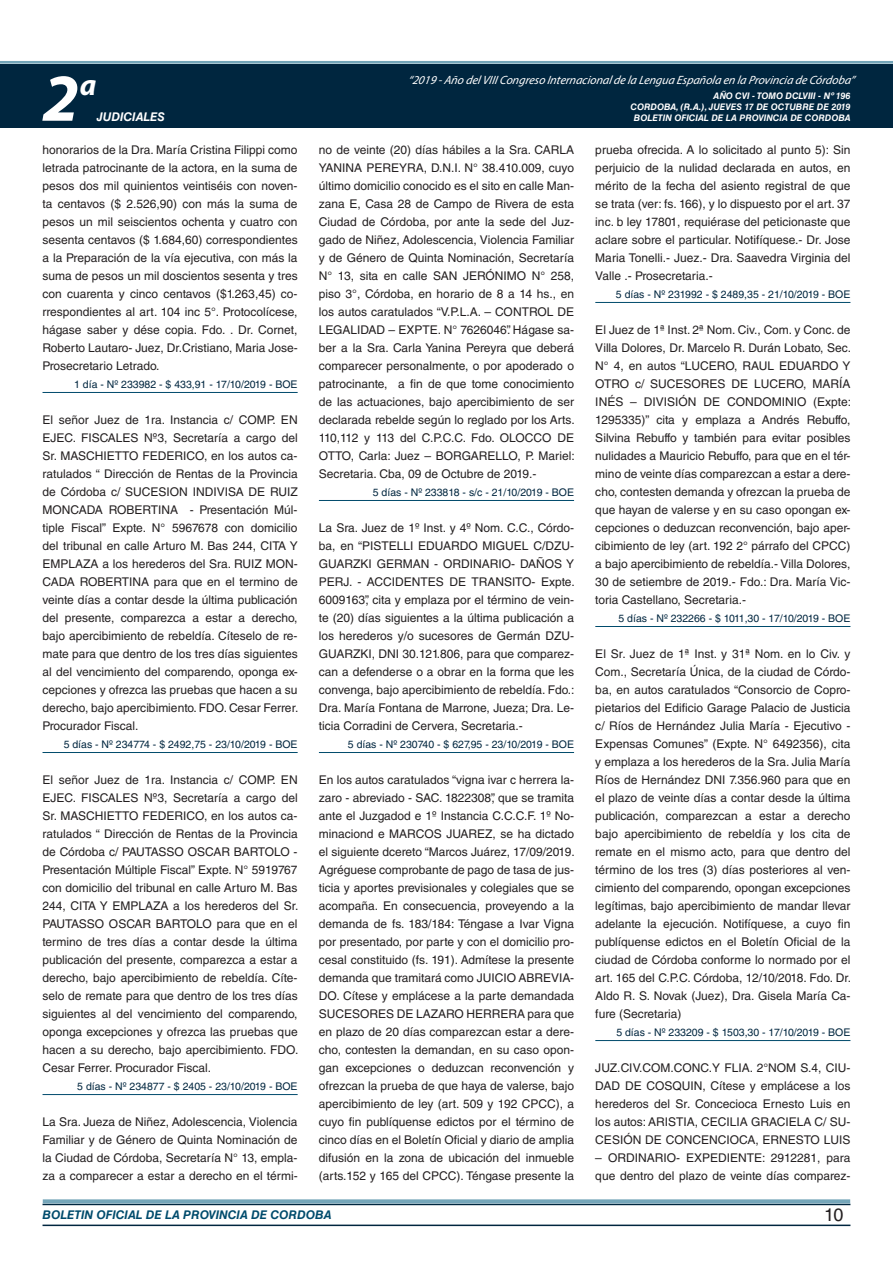
<style>
.page{position:relative;width:893px;height:1263px;background:#fff}
.page>*{position:absolute;margin:0;border:0;box-sizing:border-box;transform-origin:0 0}
.t1{font:italic 700 67.5px "Myriad Pro";color:#fff}
.t2{font:italic 700 30px "Myriad Pro";color:#fff}
.t3{font:18px "Helvetica LT Std";color:#231f20}
.t4{font:12px/18px "Helvetica LT Std";color:#231f20;text-align:justify}
.t5{font:italic 12px "Myriad Pro";color:#fff}
.t6{font:italic 700 12px "Helvetica LT Std";color:#004b6c}
.t7{font:italic 700 12px "Helvetica LT Std";color:#fff}
.t8{font:10.5px "Helvetica LT Std";color:#00263f}
.t9{font:italic 700 9px/10.8px "Helvetica LT Std";color:#fff;text-align:right}
</style>
<div class="page">
<div style="left:0;top:61px;width:893px;height:6px;background:#fff;opacity:.75"></div>
<div style="left:0;top:64px;width:893px;height:64px;background:#00263f"></div>
<hr style="left:43px;top:1224px;width:807px;height:2px;background:#00263f">
<div style="left:42px;top:1198px;width:809px;height:8px;background:#fff;opacity:.75"></div>
<hr style="left:43px;top:392px;width:255px;height:1px;background:#004b6c">
<hr style="left:43px;top:752px;width:255px;height:1px;background:#004b6c">
<hr style="left:43px;top:1094px;width:255px;height:1px;background:#004b6c">
<hr style="left:319px;top:500px;width:255px;height:1px;background:#004b6c">
<hr style="left:319px;top:752px;width:255px;height:1px;background:#004b6c">
<hr style="left:595px;top:302px;width:255px;height:1px;background:#004b6c">
<hr style="left:595px;top:626px;width:255px;height:1px;background:#004b6c">
<hr style="left:595px;top:1040px;width:255px;height:1px;background:#004b6c">
<h2 class="t2" style="left:80px;top:66px;width:18px">a</h2>
<p class="t5" style="left:408px;top:72px;width:448px">“2019 -Año delVIIICongreso Internacionalde la Lengua Esp añola en la Provincia de Córdoba”</p>
<h1 class="t1" style="left:43px;top:54px;width:38px">2</h1>
<p class="t9" style="left:631px;top:91px;width:221px">AÑO CVI - TOMO DCLVIII - Nº 196<br>CORDOBA, (R.A.), JUEVES 17 DE OCTUBRE DE 2019</p>
<p class="t7" style="left:97px;top:110px;width:70px">JUDICIALES</p>
<p class="t9" style="left:634px;top:112px;width:218px">BOLETIN OFICIAL DE LA PROVINCIA DE CORDOBA</p>
<p class="t4" style="left:43px;top:141px;width:257px">honorarios de la Dra. María Cristina Filippi como letrada patrocinante de la actora, en la suma de pesos dos mil quinientos veintiséis con noven&shy;ta centavos ($ 2.526,90) con más la suma de pesos un mil seiscientos ochenta y cuatro con sesenta centavos ($ 1.684,60) correspondientes a la Preparación de la vía ejecutiva, con más la suma de pesos un mil doscientos sesenta y tres con cuarenta y cinco centavos ($1.263,45) co&shy;rrespondientes al art. 104 inc 5°. Protocolícese, hágase saber y dése copia. Fdo. . Dr. Cornet, Roberto Lautaro- Juez, Dr.Cristiano, Maria Jose-Prosecretario Letrado.</p>
<p class="t8" style="left:74px;top:378px;width:225px">1 día - Nº 233982 - $ 433,91 - 17/10/2019 - BOE</p>
<p class="t4" style="left:43px;top:411px;width:257px">El señor Juez de 1ra. Instancia c/ COMP. EN EJEC. FISCALES Nº3, Secretaría a cargo del Sr. MASCHIETTO FEDERICO, en los autos ca&shy;ratulados “ Dirección de Rentas de la Provincia de Córdoba c/ SUCESION INDIVISA DE RUIZ MONCADA ROBERTINA - Presentación Múl&shy;tiple Fiscal” Expte. N° 5967678 con domicilio del tribunal en calle Arturo M. Bas 244, CITA Y EMPLAZA a los herederos del Sra. RUIZ MON-CADA ROBERTINA para que en el termino de veinte días a contar desde la última publicación del presente, comparezca a estar a derecho, bajo apercibimiento de rebeldía. Cíteselo de re&shy;mate para que dentro de los tres días siguientes al del vencimiento del comparendo, oponga ex&shy;cepciones y ofrezca las pruebas que hacen a su derecho, bajo apercibimiento. FDO. Cesar Ferrer.<br>Procurador Fiscal.</p>
<p class="t8" style="left:64px;top:738px;width:235px">5 días - Nº 234774 - $ 2492,75 - 23/10/2019 - BOE</p>
<p class="t4" style="left:43px;top:771px;width:257px">El señor Juez de 1ra. Instancia c/ COMP. EN EJEC. FISCALES Nº3, Secretaría a cargo del Sr. MASCHIETTO FEDERICO, en los autos ca&shy;ratulados “ Dirección de Rentas de la Provincia de Córdoba c/ PAUTASSO OSCAR BARTOLO - Presentación Múltiple Fiscal” Expte. N° 5919767 con domicilio del tribunal en calle Arturo M. Bas 244, CITA Y EMPLAZA a los herederos del Sr.<br>PAUTASSO OSCAR BARTOLO para que en el termino de tres días a contar desde la última publicación del presente, comparezca a estar a derecho, bajo apercibimiento de rebeldía. Cíte&shy;selo de remate para que dentro de los tres días siguientes al del vencimiento del comparendo, oponga excepciones y ofrezca las pruebas que hacen a su derecho, bajo apercibimiento. FDO.<br>Cesar Ferrer. Procurador Fiscal.</p>
<p class="t8" style="left:77px;top:1080px;width:222px">5 días - Nº 234877 - $ 2405 - 23/10/2019 - BOE</p>
<p class="t4" style="left:43px;top:1113px;width:257px">La Sra. Jueza de Niñez, Adolescencia, Violencia Familiar y de Género de Quinta Nominación de la Ciudad de Córdoba, Secretaría N° 13, empla&shy;za a comparecer a estar a derecho en el térmi-</p>
<p class="t4" style="left:319px;top:141px;width:257px">no de veinte (20) días hábiles a la Sra. CARLA YANINA PEREYRA, D.N.I. N° 38.410.009, cuyo último domicilio conocido es el sito en calle Man&shy;zana E, Casa 28 de Campo de Rivera de esta Ciudad de Córdoba, por ante la sede del Juz&shy;gado de Niñez, Adolescencia, Violencia Familiar y de Género de Quinta Nominación, Secretaría N° 13, sita en calle SAN JERÓNIMO N° 258, piso 3°, Córdoba, en horario de 8 a 14 hs., en los autos caratulados “V.P.L.A. – CONTROL DE LEGALIDAD – EXPTE. N° 7626046”. Hágase sa&shy;ber a la Sra. Carla Yanina Pereyra que deberá comparecer personalmente, o por apoderado o patrocinante, a fin de que tome conocimiento de las actuaciones, bajo apercibimiento de ser declarada rebelde según lo reglado por los Arts.<br>110,112 y 113 del C.P.C.C. Fdo. OLOCCO DE OTTO, Carla: Juez – BORGARELLO, P. Mariel:<br>Secretaria. Cba, 09 de Octubre de 2019.-</p>
<p class="t8" style="left:373px;top:486px;width:203px">5 días - Nº 233818 - s/c - 21/10/2019 - BOE</p>
<p class="t4" style="left:319px;top:519px;width:257px">La Sra. Juez de 1º Inst. y 4º Nom. C.C., Córdo&shy;ba, en “PISTELLI EDUARDO MIGUEL C/DZU-GUARZKI GERMAN - ORDINARIO- DAÑOS Y PERJ. - ACCIDENTES DE TRANSITO- Expte.<br>6009163”, cita y emplaza por el término de vein&shy;te (20) días siguientes a la última publicación a los herederos y/o sucesores de Germán DZU-GUARZKI, DNI 30.121.806, para que comparez&shy;can a defenderse o a obrar en la forma que les convenga, bajo apercibimiento de rebeldía. Fdo.:<br>Dra. María Fontana de Marrone, Jueza; Dra. Le&shy;ticia Corradini de Cervera, Secretaria.-</p>
<p class="t8" style="left:348px;top:738px;width:228px">5 días - Nº 230740 - $ 627,95 - 23/10/2019 - BOE</p>
<p class="t4" style="left:319px;top:771px;width:257px">En los autos caratulados “vigna ivar c herrera la&shy;zaro - abreviado - SAC. 1822308”, que se tramita ante el Juzgadod e 1º Instancia C.C.C.F. 1º No&shy;minaciond e MARCOS JUAREZ, se ha dictado el siguiente dcereto “Marcos Juárez, 17/09/2019.<br>Agréguese comprobante de pago de tasa de jus&shy;ticia y aportes previsionales y colegiales que se acompaña. En consecuencia, proveyendo a la demanda de fs. 183/184: Téngase a Ivar Vigna por presentado, por parte y con el domicilio pro&shy;cesal constituido (fs. 191). Admítese la presente demanda que tramitará como JUICIO ABREVIA-DO. Cítese y emplácese a la parte demandada SUCESORES DE LAZARO HERRERA para que en plazo de 20 días comparezcan estar a dere&shy;cho, contesten la demandan, en su caso opon&shy;gan excepciones o deduzcan reconvención y ofrezcan la prueba de que haya de valerse, bajo apercibimiento de ley (art. 509 y 192 CPCC), a cuyo fin publíquense edictos por el término de cinco días en el Boletín Oficial y diario de amplia difusión en la zona de ubicación del inmueble (arts.152 y 165 del CPCC). Téngase presente la</p>
<p class="t4" style="left:595px;top:141px;width:257px">prueba ofrecida. A lo solicitado al punto 5): Sin perjuicio de la nulidad declarada en autos, en mérito de la fecha del asiento registral de que se trata (ver: fs. 166), y lo dispuesto por el art. 37 inc. b ley 17801, requiérase del peticionaste que aclare sobre el particular. Notifíquese.- Dr. Jose Maria Tonelli.- Juez.- Dra. Saavedra Virginia del Valle .- Prosecretaria.-</p>
<p class="t8" style="left:616px;top:288px;width:236px">5 días - Nº 231992 - $ 2489,35 - 21/10/2019 - BOE</p>
<p class="t4" style="left:595px;top:321px;width:257px">El Juez de 1ª Inst. 2ª Nom. Civ., Com. y Conc. de Villa Dolores, Dr. Marcelo R. Durán Lobato, Sec.<br>N° 4, en autos “LUCERO, RAUL EDUARDO Y OTRO c/ SUCESORES DE LUCERO, MARÍA INÉS – DIVISIÓN DE CONDOMINIO (Expte:<br>1295335)” cita y emplaza a Andrés Rebuffo, Silvina Rebuffo y también para evitar posibles nulidades a Mauricio Rebuffo, para que en el tér&shy;mino de veinte días comparezcan a estar a dere&shy;cho, contesten demanda y ofrezcan la prueba de que hayan de valerse y en su caso opongan ex&shy;cepciones o deduzcan reconvención, bajo aper&shy;cibimiento de ley (art. 192 2° párrafo del CPCC) a bajo apercibimiento de rebeldía.- Villa Dolores, 30 de setiembre de 2019.- Fdo.: Dra. María Vic&shy;toria Castellano, Secretaria.-</p>
<p class="t8" style="left:618px;top:612px;width:233px">5 días - Nº 232266 - $ 1011,30 - 17/10/2019 - BOE</p>
<p class="t4" style="left:595px;top:645px;width:257px">El Sr. Juez de 1ª Inst. y 31ª Nom. en lo Civ. y Com., Secretaría Única, de la ciudad de Córdo&shy;ba, en autos caratulados “Consorcio de Copro&shy;pietarios del Edificio Garage Palacio de Justicia c/ Ríos de Hernández Julia María - Ejecutivo - Expensas Comunes” (Expte. N° 6492356), cita y emplaza a los herederos de la Sra. Julia María Ríos de Hernández DNI 7.356.960 para que en el plazo de veinte días a contar desde la última publicación, comparezcan a estar a derecho bajo apercibimiento de rebeldía y los cita de remate en el mismo acto, para que dentro del término de los tres (3) días posteriores al ven&shy;cimiento del comparendo, opongan excepciones legítimas, bajo apercibimiento de mandar llevar adelante la ejecución. Notifíquese, a cuyo fin publíquense edictos en el Boletín Oficial de la ciudad de Córdoba conforme lo normado por el art. 165 del C.P.C. Córdoba, 12/10/2018. Fdo. Dr.<br>Aldo R. S. Novak (Juez), Dra. Gisela María Ca&shy;fure (Secretaria)</p>
<p class="t8" style="left:616px;top:1026px;width:236px">5 días - Nº 233209 - $ 1503,30 - 17/10/2019 - BOE</p>
<p class="t4" style="left:595px;top:1059px;width:257px">JUZ.CIV.COM.CONC.Y FLIA. 2°NOM S.4, CIU-DAD DE COSQUIN, Cítese y emplácese a los herederos del Sr. Concecioca Ernesto Luis en los autos: ARISTIA, CECILIA GRACIELA C/ SU-CESIÓN DE CONCENCIOCA, ERNESTO LUIS</p>
<p class="t4" style="left:595px;top:1149px;width:257px">– ORDINARIO- EXPEDIENTE: 2912281, para que dentro del plazo de veinte días comparez-</p>
<p class="t6" style="left:43px;top:1208px;width:290px">BOLETIN OFICIAL DE LA PROVINCIA DE CORDOBA</p>
<h3 class="t3" style="left:824px;top:1204px;width:21px">10</h3>
</div>
